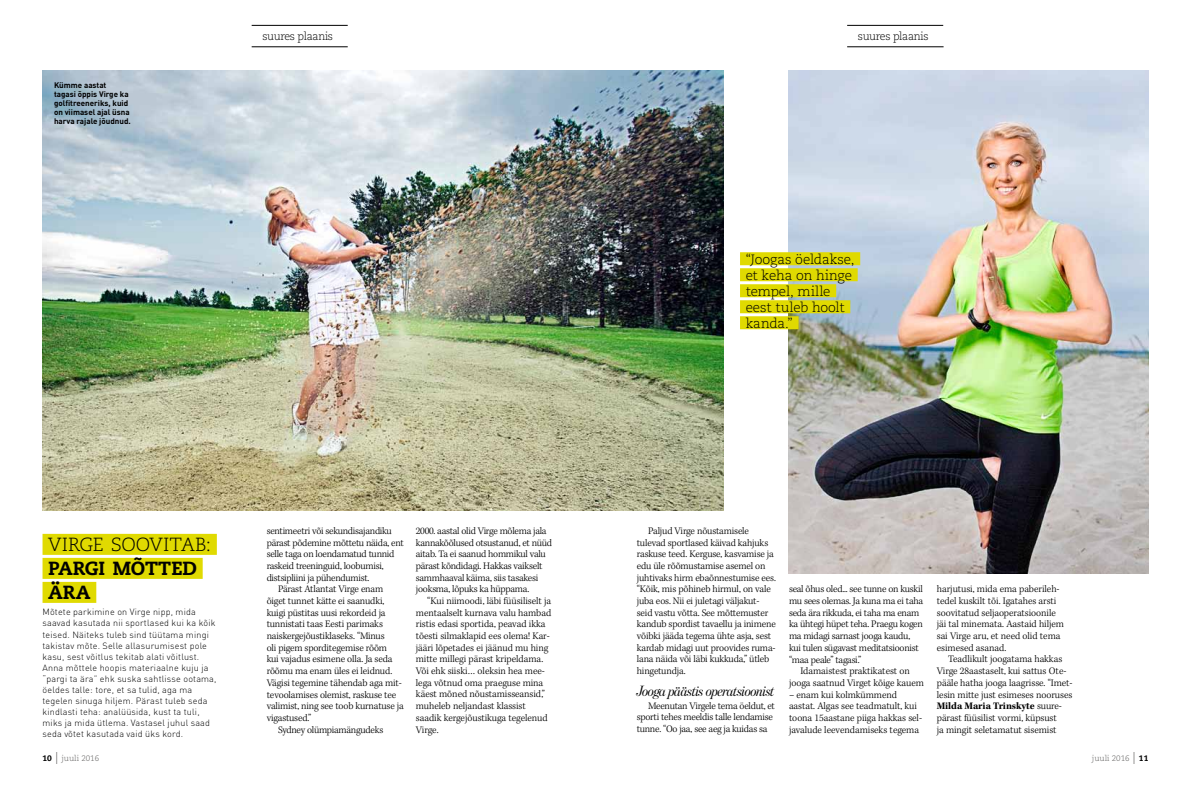
<style>
.page{position:relative;width:1191px;height:794px;background:#fff}
.page>*{position:absolute;margin:0;border:0;box-sizing:border-box;transform-origin:0 0}
.t1{font:300 19px "Caecilia LT Std";letter-spacing:.01em;color:#000}
.t2{font:800 19px/24px "Caecilia LT Std";letter-spacing:-.01em;color:#000}
.t3{font:italic 15px "Benton Mod Disp";letter-spacing:-.03em;color:#000}
.t4{font:300 13.5px/16px "Caecilia LT Std";letter-spacing:-.01em;color:#000}
.t5{font:300 11px "Caecilia LT Std";letter-spacing:-.035em;color:#000}
.t6{font:300 10.3px/11.7px "Kepler Std";letter-spacing:-.015em;color:#000}
.t7{font:300 9px/11px "DIN Pro";letter-spacing:.02em;color:#000}
.t8{font:700 8px/9px "DIN Pro";color:#000}
.t9{font:300 8px "Caecilia LT Std";color:#5b5a59}
.s1{font-weight:700}
.s2{font-weight:800;color:#000}
.s3{font-size:12px}
</style>
<div class="page">
<hr style="left:252px;top:47px;width:96px;height:1px;background:#000">
<hr style="left:252px;top:25px;width:96px;height:1px;background:#000">
<hr style="left:847px;top:47px;width:96px;height:1px;background:#000">
<hr style="left:847px;top:25px;width:96px;height:1px;background:#000">
<img style="left:43px;top:71px;width:680px;height:439px">
<img style="left:788px;top:71px;width:360px;height:502px">
<div style="left:43px;top:534px;width:174px;height:21px;background:#e0da01"></div>
<div style="left:43px;top:558px;width:160px;height:21px;background:#e0da01"></div>
<div style="left:43px;top:582px;width:53px;height:21px;background:#e0da01"></div>
<div style="left:740px;top:252px;width:120px;height:13px;background:#e0da01"></div>
<div style="left:740px;top:268px;width:117px;height:13px;background:#e0da01"></div>
<div style="left:740px;top:284px;width:96px;height:13px;background:#e0da01"></div>
<div style="left:740px;top:300px;width:110px;height:13px;background:#e0da01"></div>
<div style="left:740px;top:316px;width:58px;height:13px;background:#e0da01"></div>
<p class="t8" style="left:54px;top:80px;width:78px">Kümme aastat<br>tagasi õppis Virge ka golfitreeneriks, kuid on viimasel ajal üsna harva rajale jõudnud.</p>
<p class="t5" style="left:262px;top:30px;width:72px">suures plaanis</p>
<p class="t5" style="left:858px;top:30px;width:72px">suures plaanis</p>
<h3 class="t4" style="left:745px;top:251px;width:110px">“Joogas öeldakse, et keha on hinge tempel, mille eest tuleb hoolt kanda.”</h3>
<h1 class="t1" style="left:48px;top:534px;width:164px">Virge soovitab:</h1>
<h1 class="t2" style="left:48px;top:557px;width:150px">PARGI MÕTTED<br>ÄRA</h1>
<p class="t7" style="left:43px;top:606px;width:175px">Mõtete parkimine on Virge nipp, mida saavad kasutada nii sportlased kui ka kõik teised. Näiteks tuleb sind tüütama mingi takistav mõte. Selle allasurumisest pole kasu, sest võitlus tekitab alati võitlust.<br>Anna mõttele hoopis materiaalne kuju ja “pargi ta ära” ehk suska sahtlisse ootama, öeldes talle: tore, et sa tulid, aga ma tegelen sinuga hiljem. Pärast tuleb seda kindlasti teha: analüüsida, kust ta tuli, miks ja mida ütlema. Vastasel juhul saad seda võtet kasutada vaid üks kord.</p>
<p class="t6" style="left:267px;top:525px;width:127px">sentimeetri või sekundisajandiku</p>
<p class="t6" style="left:267px;top:537px;width:139px">pärast põdemine mõttetu näida, ent</p>
<p class="t6" style="left:267px;top:548px;width:129px">selle taga on loendamatud tunnid</p>
<p class="t6" style="left:267px;top:560px;width:119px">raskeid treeninguid, loobumisi,</p>
<p class="t6" style="left:267px;top:572px;width:104px">distsipliini ja pühendumist.</p>
<p class="t6" style="left:278px;top:584px;width:107px">Pärast Atlantat Virge enam</p>
<p class="t6" style="left:267px;top:595px;width:119px">õiget tunnet kätte ei saanudki,</p>
<p class="t6" style="left:267px;top:607px;width:120px">kuigi püstitas uusi rekordeid ja</p>
<p class="t6" style="left:267px;top:619px;width:118px">tunnistati taas Eesti parimaks</p>
<p class="t6" style="left:267px;top:630px;width:120px">naiskergejõustiklaseks. “Minus</p>
<p class="t6" style="left:267px;top:642px;width:122px">oli pigem sporditegemise rõõm</p>
<p class="t6" style="left:267px;top:654px;width:127px">kui vajadus esimene olla. Ja seda</p>
<p class="t6" style="left:267px;top:665px;width:127px">rõõmu ma enam üles ei leidnud.</p>
<p class="t6" style="left:267px;top:677px;width:137px">Vägisi tegemine tähendab aga mit-</p>
<p class="t6" style="left:267px;top:689px;width:131px">tevoolamises olemist, raskuse tee</p>
<p class="t6" style="left:267px;top:700px;width:138px">valimist, ning see toob kurnatuse ja</p>
<p class="t6" style="left:267px;top:712px;width:46px">vigastused.”</p>
<p class="t6" style="left:278px;top:724px;width:107px">Sydney olümpiamängudeks</p>
<p class="t6" style="left:416px;top:525px;width:138px">2000. aastal olid Virge mõlema jala kannakõõlused otsustanud, et nüüd aitab. Ta ei saanud hommikul valu pärast kõndidagi. Hakkas vaikselt sammhaaval käima, siis tasakesi jooksma, lõpuks ka hüppama.</p>
<p class="t6" style="left:416px;top:595px;width:137px;text-indent:11px">“Kui niimoodi, läbi füüsiliselt ja mentaalselt kurnava valu hambad ristis edasi sportida, peavad ikka tõesti silmaklapid ees olema! Kar&shy;jääri lõpetades ei jäänud mu hing mitte millegi pärast kripeldama.<br>Või ehk siiski… oleksin hea mee&shy;lega võtnud oma praeguse mina käest mõned nõustamisseansid,” muheleb neljandast klassist saadik kergejõustikuga tegelenud<br>Virge.</p>
<p class="t6" style="left:637px;top:525px;width:140px;text-indent:11px">Paljud Virge nõustamisele tulevad sportlased käivad kahjuks raskuse teed. Kerguse, kasvamise ja edu üle rõõmustamise asemel on juhtivaks hirm ebaõnnestumise ees. “Kõik, mis põhineb hirmul, on vale juba eos. Nii ei juletagi väljakut&shy;seid vastu võtta. See mõttemuster kandub spordist tavaellu ja inimene võibki jääda tegema ühte asja, sest kardab midagi uut proovides ruma&shy;lana näida või läbi kukkuda,” ütleb hingetundja.</p>
<h2 class="t3" style="left:637px;top:682px;width:139px">Jooga päästis operatsioonist</h2>
<p class="t6" style="left:637px;top:700px;width:140px;text-indent:11px">Meenutan Virgele tema öeldut, et sporti tehes meeldis talle lendamise tunne. “Oo jaa, see aeg ja kuidas sa</p>
<p class="t6" style="left:789px;top:584px;width:135px">seal õhus oled... see tunne on kuskil mu sees olemas. Ja kuna ma ei taha seda ära rikkuda, ei taha ma enam ka ühtegi hüpet teha. Praegu kogen ma midagi sarnast jooga kaudu, kui tulen sügavast meditatsioonist “maa peale” tagasi.”</p>
<p class="t6" style="left:789px;top:665px;width:136px;text-align:center">Idamaistest praktikatest on<br>jooga saatnud Virget kõige kauem</p>
<p class="t6" style="left:789px;top:689px;width:134px">– enam kui kolmkümmend aastat. Algas see teadmatult, kui toona 15aastane piiga hakkas sel&shy;javalude leevendamiseks tegema</p>
<p class="t6" style="left:936px;top:583px;width:129px">harjutusi, mida ema paberileh&shy;tedel kuskilt tõi. Igatahes arsti soovitatud seljaoperatsioonile jäi tal minemata. Aastaid hiljem sai Virge aru, et need olid tema esimesed asanad.</p>
<p class="t6" style="left:936px;top:654px;width:137px;text-indent:11px">Teadlikult joogatama hakkas Virge 28aastaselt, kui sattus Ote&shy;pääle hatha jooga laagrisse. “Imet&shy;lesin mitte just esimeses nooruses <span class="s1">Milda Maria Trinskyte</span> suure&shy;pärast füüsilist vormi, küpsust<br>ja mingit seletamatut sisemist</p>
<p class="t9" style="left:43px;top:753px;width:58px"><span class="s2">10</span> <span class="s3">|</span> juuli 2016</p>
<p class="t9" style="left:1091px;top:753px;width:58px">juuli 2016 <span class="s3">|</span> <span class="s2">11</span></p>
</div>
